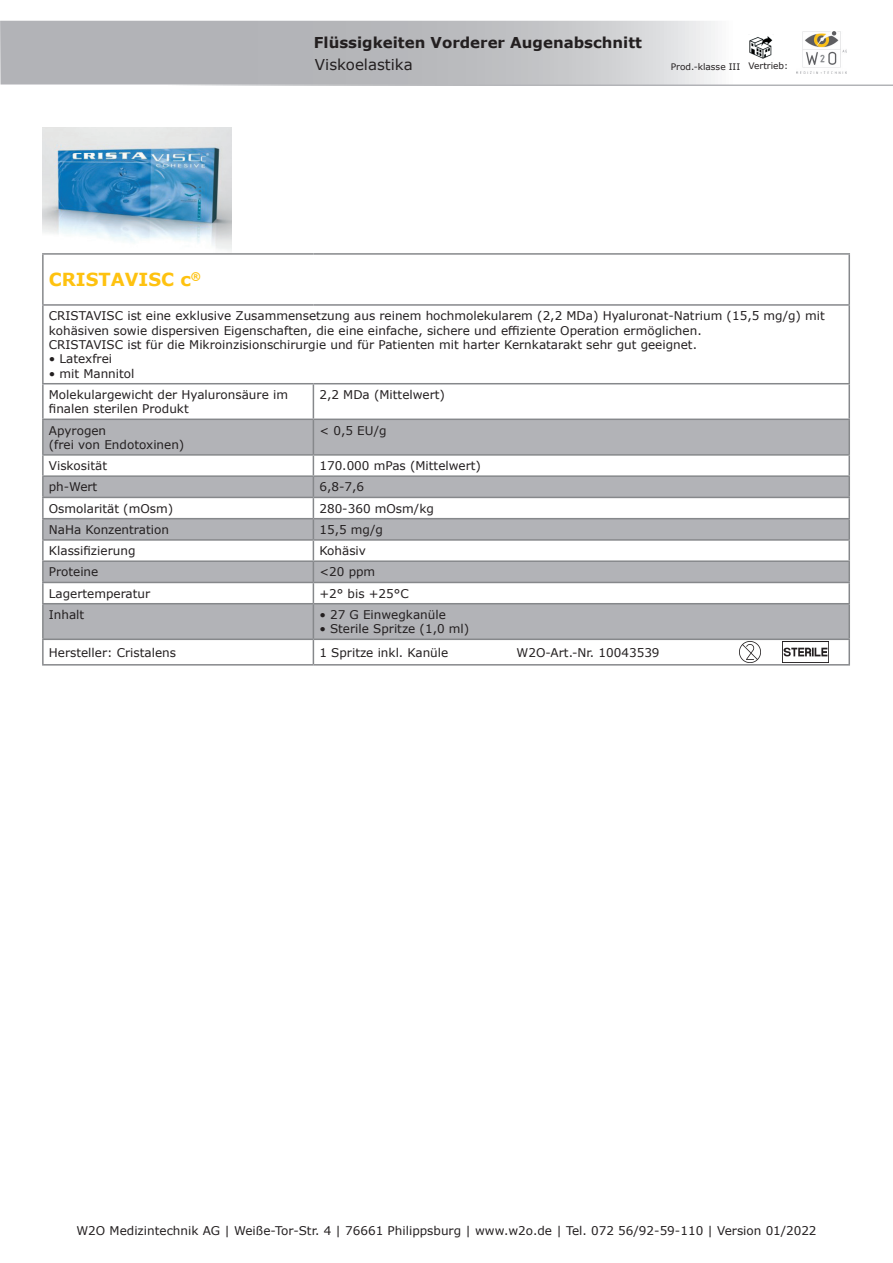
<style>
.page{position:relative;width:893px;height:1263px;background:#fff}
.page>*{position:absolute;margin:0;border:0;box-sizing:border-box;transform-origin:0 0}
.t1{font:700 18px "Verdana";color:#fec210}
.t2{font:700 15px "Verdana";color:#231f20}
.t3{font:15px "Verdana";color:#231f20}
.t4{font:12px/14.4px "Verdana";color:#231f20}
.t5{font:9px "Verdana";color:#231f20}
</style>
<div class="page">
<svg style="left:44px;top:420px;width:804px;height:218px;fill:#b2b3b7"></svg>
<hr style="left:42px;top:253px;width:271px;height:2px;background:#86888b">
<hr style="left:42px;top:255px;width:2px;height:49px;background:#86888b">
<hr style="left:313px;top:253px;width:537px;height:2px;background:#86888b">
<hr style="left:848px;top:255px;width:2px;height:49px;background:#86888b">
<hr style="left:42px;top:304px;width:271px;height:2px;background:#86888b">
<hr style="left:313px;top:304px;width:537px;height:2px;background:#86888b">
<hr style="left:42px;top:306px;width:2px;height:77px;background:#86888b">
<hr style="left:848px;top:306px;width:2px;height:77px;background:#86888b">
<hr style="left:42px;top:383px;width:271px;height:1px;background:#86888b">
<hr style="left:42px;top:384px;width:2px;height:35px;background:#86888b">
<hr style="left:313px;top:383px;width:537px;height:1px;background:#86888b">
<hr style="left:313px;top:384px;width:1px;height:35px;background:#86888b">
<hr style="left:848px;top:384px;width:2px;height:35px;background:#86888b">
<hr style="left:42px;top:419px;width:271px;height:1px;background:#86888b">
<hr style="left:42px;top:420px;width:2px;height:34px;background:#86888b">
<hr style="left:313px;top:419px;width:537px;height:1px;background:#86888b">
<hr style="left:313px;top:420px;width:1px;height:34px;background:#86888b">
<hr style="left:848px;top:420px;width:2px;height:34px;background:#86888b">
<hr style="left:42px;top:454px;width:271px;height:2px;background:#86888b">
<svg style="left:42px;top:456px;width:2px;height:19px"></svg>
<hr style="left:313px;top:454px;width:537px;height:2px;background:#86888b">
<svg style="left:848px;top:456px;width:2px;height:19px"></svg>
<hr style="left:42px;top:475px;width:271px;height:2px;background:#86888b">
<hr style="left:42px;top:477px;width:2px;height:20px;background:#86888b">
<hr style="left:313px;top:475px;width:537px;height:2px;background:#86888b">
<hr style="left:848px;top:477px;width:2px;height:20px;background:#86888b">
<hr style="left:42px;top:497px;width:271px;height:1px;background:#86888b">
<hr style="left:42px;top:498px;width:2px;height:20px;background:#86888b">
<hr style="left:313px;top:497px;width:537px;height:1px;background:#86888b">
<hr style="left:848px;top:498px;width:2px;height:20px;background:#86888b">
<hr style="left:42px;top:518px;width:271px;height:1px;background:#86888b">
<hr style="left:42px;top:519px;width:2px;height:20px;background:#86888b">
<hr style="left:313px;top:518px;width:537px;height:1px;background:#86888b">
<hr style="left:848px;top:519px;width:2px;height:20px;background:#86888b">
<hr style="left:42px;top:539px;width:271px;height:2px;background:#86888b">
<svg style="left:42px;top:541px;width:2px;height:19px"></svg>
<hr style="left:313px;top:539px;width:537px;height:2px;background:#86888b">
<svg style="left:848px;top:541px;width:2px;height:19px"></svg>
<hr style="left:42px;top:560px;width:271px;height:2px;background:#86888b">
<hr style="left:42px;top:562px;width:2px;height:20px;background:#86888b">
<hr style="left:313px;top:560px;width:537px;height:2px;background:#86888b">
<hr style="left:848px;top:562px;width:2px;height:20px;background:#86888b">
<hr style="left:42px;top:582px;width:271px;height:1px;background:#86888b">
<hr style="left:42px;top:583px;width:2px;height:20px;background:#86888b">
<svg style="left:313px;top:456px;width:1px;height:147px"></svg>
<hr style="left:848px;top:583px;width:2px;height:20px;background:#86888b">
<hr style="left:42px;top:603px;width:271px;height:1px;background:#86888b">
<hr style="left:42px;top:604px;width:2px;height:34px;background:#86888b">
<hr style="left:42px;top:638px;width:271px;height:2px;background:#86888b">
<hr style="left:42px;top:640px;width:2px;height:24px;background:#86888b">
<hr style="left:313px;top:638px;width:537px;height:2px;background:#86888b">
<svg style="left:313px;top:640px;width:1px;height:24px"></svg>
<hr style="left:848px;top:640px;width:2px;height:24px;background:#86888b">
<hr style="left:313px;top:582px;width:537px;height:1px;background:#86888b">
<hr style="left:313px;top:603px;width:537px;height:1px;background:#86888b">
<hr style="left:313px;top:604px;width:1px;height:34px;background:#86888b">
<hr style="left:848px;top:604px;width:2px;height:34px;background:#86888b">
<hr style="left:42px;top:664px;width:271px;height:1px;background:#86888b">
<hr style="left:313px;top:664px;width:537px;height:1px;background:#86888b">
<img style="left:782px;top:641px;width:47px;height:22px">
<img style="left:740px;top:641px;width:21px;height:22px">
<img style="left:43px;top:127px;width:189px;height:123px">
<svg style="left:0;top:21px;width:893px;height:64px"></svg>
<div style="left:792px;top:31px;width:58px;height:43px;background:#fff"></div>
<img style="left:796px;top:31px;width:50px;height:43px">
<img style="left:748px;top:34px;width:26px;height:26px">
<p class="t2" style="left:314px;top:32px;width:330px">Flüssigkeiten Vorderer Augenabschnitt</p>
<p class="t3" style="left:315px;top:55px;width:99px">Viskoelastika</p>
<p class="t5" style="left:671px;top:61px;width:71px">Prod.-klasse III</p>
<p class="t3" style="left:315px;top:55px;width:120px">3. Viskoelastika</p>
<p class="t5" style="left:748px;top:60px;width:41px">Vertrieb:</p>
<h1 class="t1" style="left:49px;top:267px;width:154px">CRISTAVISC c<sup>®</sup></h1>
<p class="t4" style="left:49px;top:308px;width:778px">CRISTAVISC ist eine exklusive Zusammensetzung aus reinem hochmolekularem (2,2 MDa) Hyaluronat-Natrium (15,5 mg/g) mit kohäsiven sowie dispersiven Eigenschaften, die eine einfache, sichere und effiziente Operation ermöglichen.<br>CRISTAVISC ist für die Mikroinzisionschirurgie und für Patienten mit harter Kernkatarakt sehr gut geeignet.</p>
<p class="t4" style="left:49px;top:352px;width:65px">• Latexfrei</p>
<p class="t4" style="left:49px;top:363px;width:241px;line-height:21.1px">• mit Mannitol<br>Molekulargewicht der Hyaluronsäure im</p>
<p class="t4" style="left:49px;top:402px;width:141px">finalen sterilen Produkt</p>
<p class="t4" style="left:319px;top:387px;width:127px">2,2 MDa (Mittelwert)</p>
<p class="t4" style="left:49px;top:423px;width:137px">Apyrogen<br>(frei von Endotoxinen)</p>
<p class="t4" style="left:319px;top:423px;width:69px">&lt; 0,5 EU/g</p>
<p class="t4" style="left:49px;top:458px;width:60px">Viskosität</p>
<p class="t4" style="left:319px;top:458px;width:163px">170.000 mPas (Mittelwert)</p>
<p class="t4" style="left:49px;top:480px;width:50px">ph-Wert</p>
<p class="t4" style="left:319px;top:480px;width:46px">6,8-7,6</p>
<p class="t4" style="left:49px;top:501px;width:126px">Osmolarität (mOsm)</p>
<p class="t4" style="left:319px;top:501px;width:116px">280-360 mOsm/kg</p>
<p class="t4" style="left:49px;top:522px;width:122px">NaHa Konzentration</p>
<p class="t4" style="left:319px;top:522px;width:65px">15,5 mg/g</p>
<p class="t4" style="left:49px;top:543px;width:88px">Klassifizierung</p>
<p class="t4" style="left:319px;top:543px;width:48px">Kohäsiv</p>
<p class="t4" style="left:49px;top:565px;width:51px">Proteine</p>
<p class="t4" style="left:319px;top:565px;width:57px">&lt;20 ppm</p>
<p class="t4" style="left:49px;top:586px;width:103px">Lagertemperatur</p>
<p class="t4" style="left:319px;top:586px;width:91px">+2° bis +25°C</p>
<p class="t4" style="left:49px;top:607px;width:37px">Inhalt</p>
<p class="t4" style="left:319px;top:607px;width:128px">• 27 G Einwegkanüle</p>
<p class="t4" style="left:319px;top:622px;width:151px">• Sterile Spritze (1,0 ml)</p>
<p class="t4" style="left:49px;top:645px;width:129px">Hersteller: Cristalens</p>
<p class="t4" style="left:319px;top:645px;width:130px">1 Spritze inkl. Kanüle</p>
<p class="t4" style="left:516px;top:645px;width:145px">W2O-Art.-Nr. 10043539</p>
<p class="t4" style="left:76px;top:1223px;width:742px">W2O Medizintechnik AG | Weiße-Tor-Str. 4 | 76661 Philippsburg | www.w2o.de | Tel. 072 56/92-59-110 | Version 01/2022</p>
</div>
